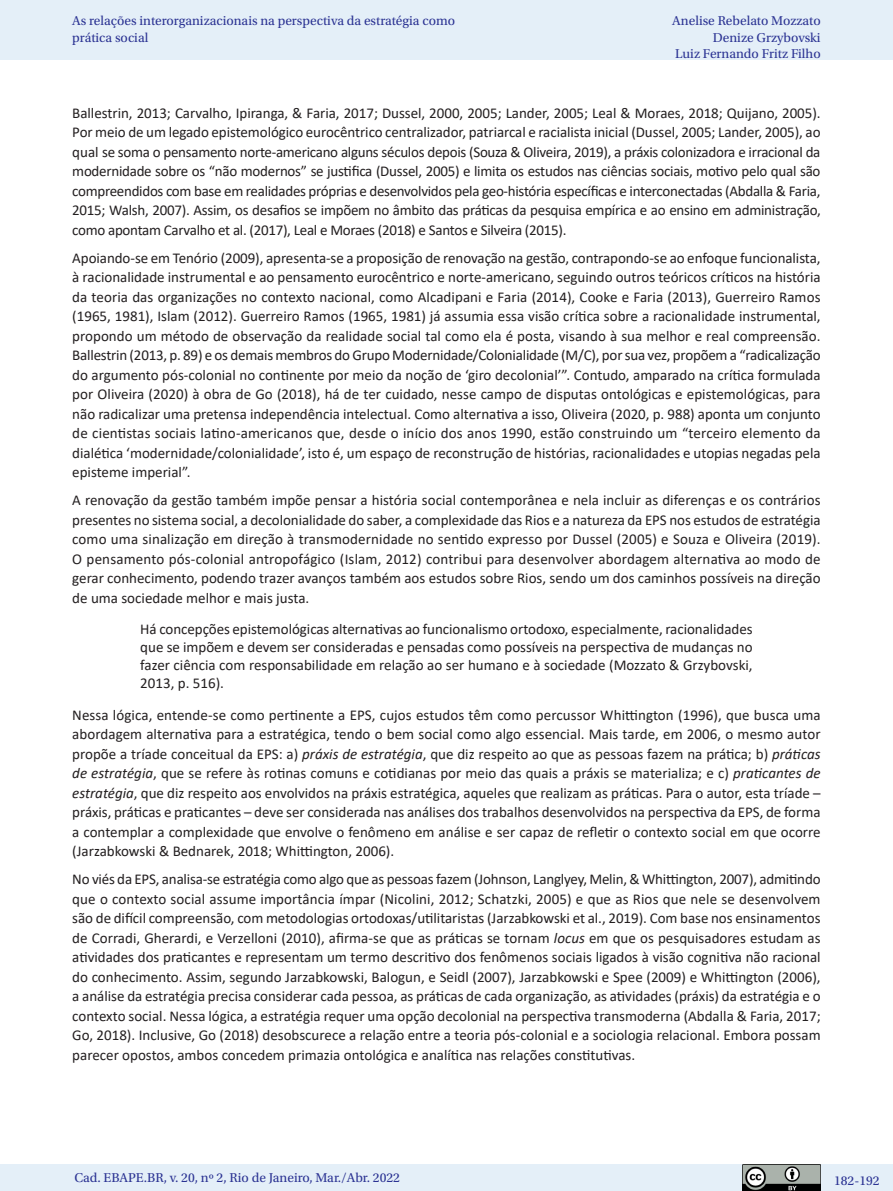
<style>
.page{position:relative;width:893px;height:1191px;background:#fff}
.page>*{position:absolute;margin:0;border:0;box-sizing:border-box;transform-origin:0 0}
._06_0_texto{font:15px/19.5px "Calibri";color:#231f20;text-align:justify}
._06_2_citação{font:15px/18px "Calibri";color:#231f20;text-align:justify}
.t1{font:13.5px/16.5px "Utopia Std";color:#2b3393}
.s1{font-style:italic}
</style>
<div class="page">
<div style="left:0;top:0;width:893px;height:60px;background:#e4eff8"></div>
<div style="left:0;top:1164px;width:893px;height:27px;background:#e4eff8"></div>
<img style="left:743px;top:1164px;width:78px;height:27px">
<p class="t1" style="left:72px;top:13px;width:384px">As relações interorganizacionais na perspectiva da estratégia como prática social</p>
<p class="t1" style="left:672px;top:13px;width:150px;text-align:right">Anelise Rebelato Mozzato<br>Denize Grzybovski<br>Luiz Fernando Fritz Filho</p>
<p class="_06_0_texto" style="left:72px;top:102px;width:750px">Ballestrin, 2013; Carvalho, Ipiranga, &amp; Faria, 2017; Dussel, 2000, 2005; Lander, 2005; Leal &amp; Moraes, 2018; Quijano, 2005).<br>Por meio de um legado epistemológico eurocêntrico centralizador, patriarcal e racialista inicial (Dussel, 2005; Lander, 2005), ao qual se soma o pensamento norte-americano alguns séculos depois (Souza &amp; Oliveira, 2019), a práxis colonizadora e irracional da modernidade sobre os “não modernos” se justifica (Dussel, 2005) e limita os estudos nas ciências sociais, motivo pelo qual são compreendidos com base em realidades próprias e desenvolvidos pela geo-história específicas e interconectadas (Abdalla &amp; Faria, 2015; Walsh, 2007). Assim, os desafios se impõem no âmbito das práticas da pesquisa empírica e ao ensino em administração, como apontam Carvalho et al. (2017), Leal e Moraes (2018) e Santos e Silveira (2015).</p>
<p class="_06_0_texto" style="left:72px;top:247px;width:750px">Apoiando-se em Tenório (2009), apresenta-se a proposição de renovação na gestão, contrapondo-se ao enfoque funcionalista, à racionalidade instrumental e ao pensamento eurocêntrico e norte-americano, seguindo outros teóricos críticos na história da teoria das organizações no contexto nacional, como Alcadipani e Faria (2014), Cooke e Faria (2013), Guerreiro Ramos (1965, 1981), Islam (2012). Guerreiro Ramos (1965, 1981) já assumia essa visão crítica sobre a racionalidade instrumental, propondo um método de observação da realidade social tal como ela é posta, visando à sua melhor e real compreensão.<br>Ballestrin (2013, p. 89) e os demais membros do Grupo Modernidade/Colonialidade (M/C), por sua vez, propõem a “radicalização do argumento pós-colonial no continente por meio da noção de ‘giro decolonial’”. Contudo, amparado na crítica formulada por Oliveira (2020) à obra de Go (2018), há de ter cuidado, nesse campo de disputas ontológicas e epistemológicas, para não radicalizar uma pretensa independência intelectual. Como alternativa a isso, Oliveira (2020, p. 988) aponta um conjunto de cientistas sociais latino-americanos que, desde o início dos anos 1990, estão construindo um “terceiro elemento da dialética ‘modernidade/colonialidade’, isto é, um espaço de reconstrução de histórias, racionalidades e utopias negadas pela episteme imperial”.</p>
<p class="_06_0_texto" style="left:72px;top:490px;width:750px">A renovação da gestão também impõe pensar a história social contemporânea e nela incluir as diferenças e os contrários presentes no sistema social, a decolonialidade do saber, a complexidade das Rios e a natureza da EPS nos estudos de estratégia como uma sinalização em direção à transmodernidade no sentido expresso por Dussel (2005) e Souza e Oliveira (2019).<br>O pensamento pós-colonial antropofágico (Islam, 2012) contribui para desenvolver abordagem alternativa ao modo de gerar conhecimento, podendo trazer avanços também aos estudos sobre Rios, sendo um dos caminhos possíveis na direção de uma sociedade melhor e mais justa.</p>
<p class="_06_2_citação" style="left:140px;top:619px;width:614px">Há concepções epistemológicas alternativas ao funcionalismo ortodoxo, especialmente, racionalidades que se impõem e devem ser consideradas e pensadas como possíveis na perspectiva de mudanças no fazer ciência com responsabilidade em relação ao ser humano e à sociedade (Mozzato &amp; Grzybovski, 2013, p. 516).</p>
<p class="_06_0_texto" style="left:72px;top:704px;width:750px">Nessa lógica, entende-se como pertinente a EPS, cujos estudos têm como percussor Whittington (1996), que busca uma abordagem alternativa para a estratégica, tendo o bem social como algo essencial. Mais tarde, em 2006, o mesmo autor propõe a tríade conceitual da EPS: a) <span class="s1">práxis de estratégia</span>, que diz respeito ao que as pessoas fazem na prática; b) <span class="s1">práticas de estratégia</span>, que se refere às rotinas comuns e cotidianas por meio das quais a práxis se materializa; e c) <span class="s1">praticantes de estratégia</span>, que diz respeito aos envolvidos na práxis estratégica, aqueles que realizam as práticas. Para o autor, esta tríade – práxis, práticas e praticantes – deve ser considerada nas análises dos trabalhos desenvolvidos na perspectiva da EPS, de forma a contemplar a complexidade que envolve o fenômeno em análise e ser capaz de refletir o contexto social em que ocorre (Jarzabkowski &amp; Bednarek, 2018; Whittington, 2006).</p>
<p class="_06_0_texto" style="left:72px;top:869px;width:750px">No viés da EPS, analisa-se estratégia como algo que as pessoas fazem (Johnson, Langlyey, Melin, &amp; Whittington, 2007), admitindo que o contexto social assume importância ímpar (Nicolini, 2012; Schatzki, 2005) e que as Rios que nele se desenvolvem são de difícil compreensão, com metodologias ortodoxas/utilitaristas (Jarzabkowski et al., 2019). Com base nos ensinamentos de Corradi, Gherardi, e Verzelloni (2010), afirma-se que as práticas se tornam <span class="s1">locus</span> em que os pesquisadores estudam as atividades dos praticantes e representam um termo descritivo dos fenômenos sociais ligados à visão cognitiva não racional do conhecimento. Assim, segundo Jarzabkowski, Balogun, e Seidl (2007), Jarzabkowski e Spee (2009) e Whittington (2006), a análise da estratégia precisa considerar cada pessoa, as práticas de cada organização, as atividades (práxis) da estratégia e o contexto social. Nessa lógica, a estratégia requer uma opção decolonial na perspectiva transmoderna (Abdalla &amp; Faria, 2017; Go, 2018). Inclusive, Go (2018) desobscurece a relação entre a teoria pós-colonial e a sociologia relacional. Embora possam parecer opostos, ambos concedem primazia ontológica e analítica nas relações constitutivas.</p>
<p class="t1" style="left:74px;top:1169px;width:327px">Cad. EBAPE.BR, v. 20, nº 2, Rio de Janeiro, Mar./Abr. 2022</p>
<p class="t1" style="left:834px;top:1172px;width:47px">182-192</p>
</div>
